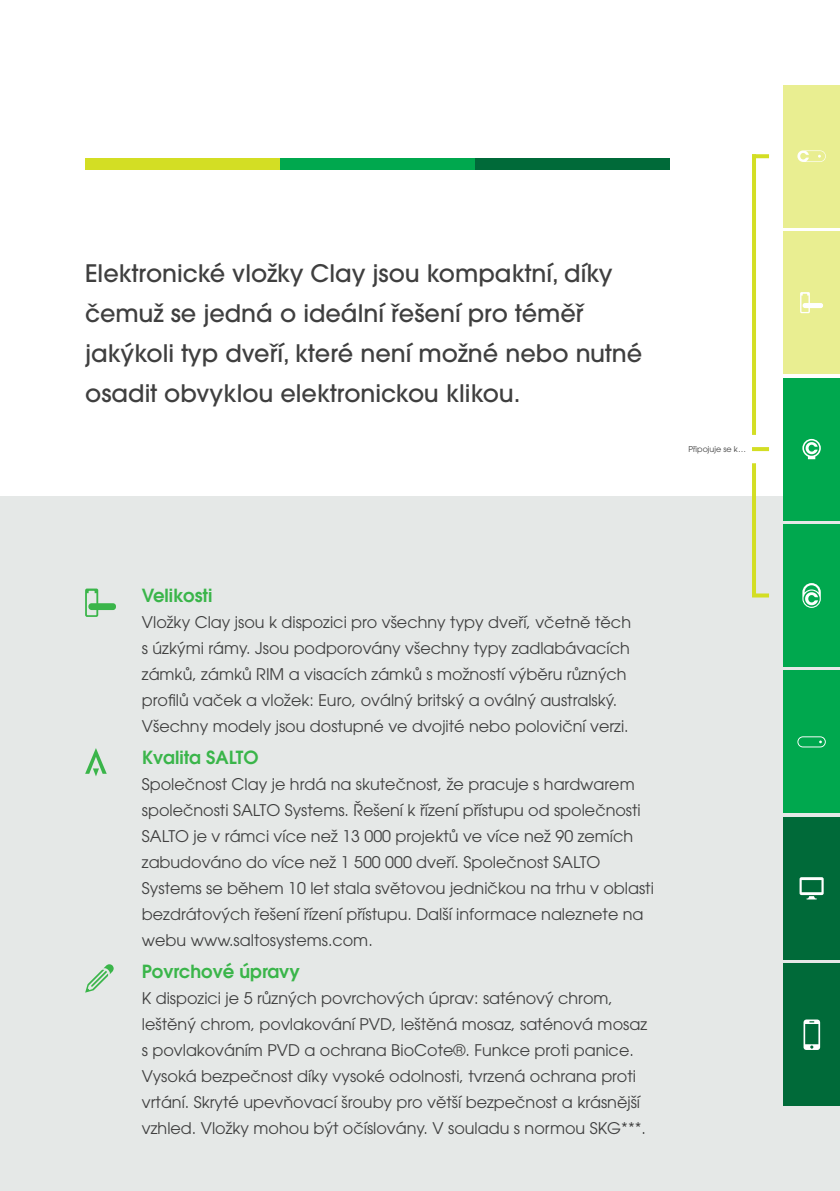
<style>
.page{position:relative;width:840px;height:1191px;background:#fff}
.page>*{position:absolute;margin:0;border:0;box-sizing:border-box;transform-origin:0 0}
.t1{font:500 24px/40px "ITC Avant Garde Pro";color:#3f3f3f}
.t2{font:600 18px "ITC Avant Garde Pro";color:#3ab54a}
.t3{font:16px/26px "ITC Avant Garde Pro";color:#3f3f3f}
.t4{font:8px "ITC Avant Garde Pro";color:#3f3f3f}
</style>
<div class="page">
<div style="left:0;top:496px;width:839px;height:695px;background:#e5e8e7"></div>
<svg style="left:85px;top:588px;width:31px;height:29px"></svg>
<svg style="left:85px;top:748px;width:22px;height:28px"></svg>
<svg style="left:85px;top:964px;width:29px;height:28px"></svg>
<svg style="left:752px;top:447px;width:16px;height:4px"></svg>
<svg style="left:752px;top:593px;width:16px;height:4px"></svg>
<svg style="left:755px;top:154px;width:13px;height:4px"></svg>
<svg style="left:752px;top:154px;width:3px;height:281px"></svg>
<svg style="left:752px;top:463px;width:3px;height:132px"></svg>
<div style="left:782px;top:670px;width:57px;height:143px;background:#00a84e"></div>
<div style="left:782px;top:817px;width:57px;height:142px;background:#006a39"></div>
<div style="left:782px;top:963px;width:57px;height:143px;background:#006a39"></div>
<div style="left:782px;top:524px;width:57px;height:142px;background:#00a84e"></div>
<div style="left:782px;top:378px;width:57px;height:142px;background:#00a84e"></div>
<div style="left:782px;top:231px;width:57px;height:143px;background:#e9ee91"></div>
<div style="left:782px;top:85px;width:57px;height:142px;background:#e9ee91"></div>
<svg style="left:797px;top:736px;width:28px;height:11px"></svg>
<svg style="left:802px;top:583px;width:18px;height:25px"></svg>
<svg style="left:799px;top:877px;width:24px;height:22px"></svg>
<svg style="left:800px;top:292px;width:22px;height:21px"></svg>
<svg style="left:797px;top:150px;width:28px;height:12px"></svg>
<svg style="left:803px;top:1019px;width:16px;height:31px"></svg>
<svg style="left:802px;top:439px;width:18px;height:20px"></svg>
<div style="left:85px;top:159px;width:195px;height:11px;background:#d3de24"></div>
<div style="left:280px;top:159px;width:194px;height:11px;background:#00a84e"></div>
<div style="left:474px;top:159px;width:195px;height:11px;background:#006a39"></div>
<h1 class="t1" style="left:85px;top:252px;width:558px">Elektronické vložky Clay jsou kompaktní, díky čemuž se jedná o ideální řešení pro téměř jakýkoli typ dveří, které není možné nebo nutné osadit obvyklou elektronickou klikou.</h1>
<p class="t4" style="left:688px;top:444px;width:59px">Připojuje se k…</p>
<p class="t2" style="left:142px;top:583px;width:72px">Velikosti</p>
<p class="t3" style="left:142px;top:609px;width:490px">Vložky Clay jsou k dispozici pro všechny typy dveří, včetně těch s úzkými rámy. Jsou podporovány všechny typy zadlabávacích zámků, zámků RIM a visacích zámků s možností výběru různých profilů vaček a vložek: Euro, oválný britský a oválný australský.<br>Všechny modely jsou dostupné ve dvojité nebo poloviční verzi.</p>
<p class="t2" style="left:142px;top:746px;width:118px">Kvalita SALTO</p>
<p class="t3" style="left:142px;top:771px;width:513px">Společnost Clay je hrdá na skutečnost, že pracuje s hardwarem společnosti SALTO Systems. Řešení k řízení přístupu od společnosti SALTO je v rámci více než 13 000 projektů ve více než 90 zemích zabudováno do více než 1 500 000 dveří. Společnost SALTO Systems se během 10 let stala světovou jedničkou na trhu v oblasti bezdrátových řešení řízení přístupu. Další informace naleznete na webu www.saltosystems.com.</p>
<p class="t2" style="left:142px;top:959px;width:159px">Povrchové úpravy</p>
<p class="t3" style="left:142px;top:984px;width:506px">K dispozici je 5 různých povrchových úprav: saténový chrom, leštěný chrom, povlakování PVD, leštěná mosaz, saténová mosaz s povlakováním PVD a ochrana BioCote®. Funkce proti panice.<br>Vysoká bezpečnost díky vysoké odolnosti, tvrzená ochrana proti vrtání. Skryté upevňovací šrouby pro větší bezpečnost a krásnější vzhled. Vložky mohou být očíslovány. V souladu s normou SKG***.</p>
</div>
